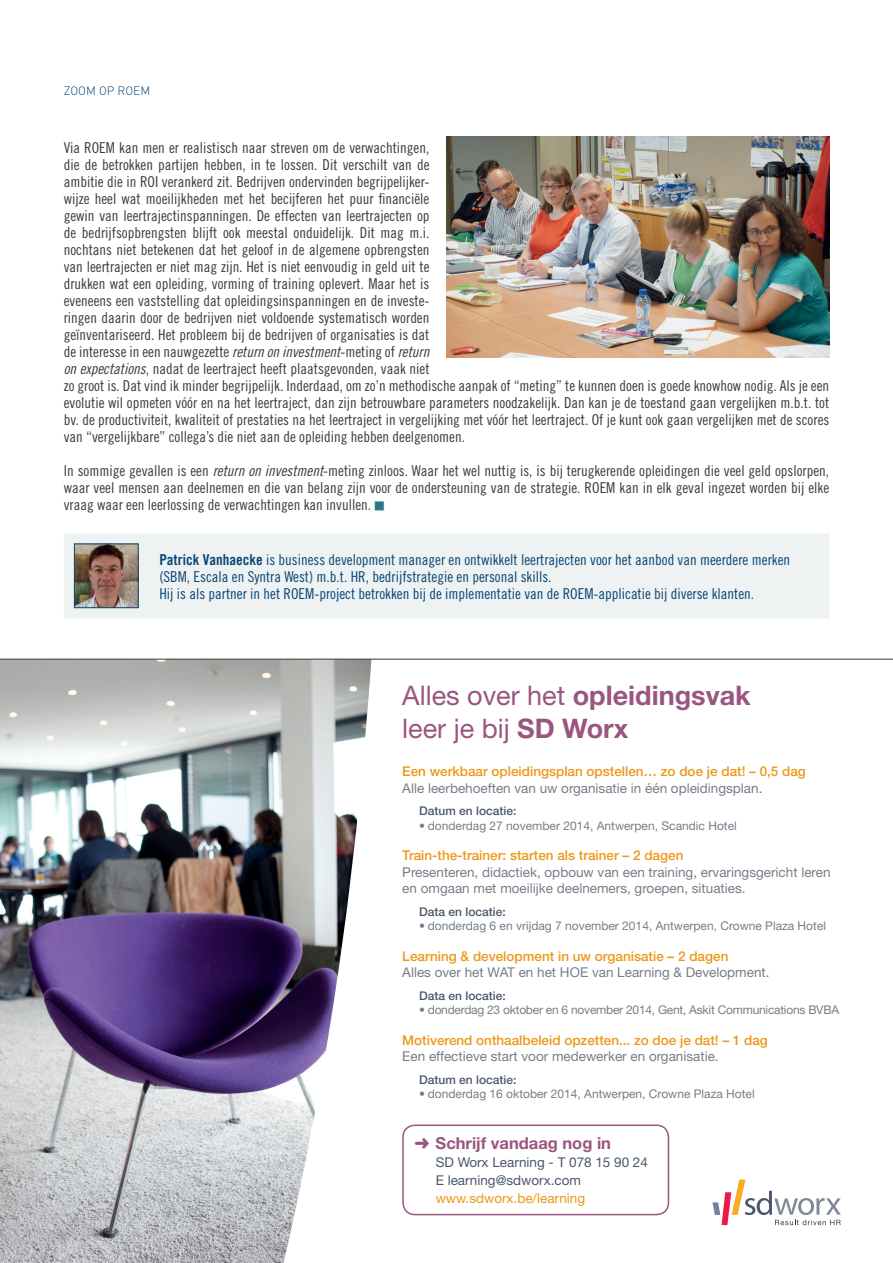
<style>
.page{position:relative;width:893px;height:1263px;background:#fff}
.page>*{position:absolute;margin:0;border:0;box-sizing:border-box;transform-origin:0 0}
.t1{font:27px/32.4px "Helvetica Neue LT Std";color:#9a5580}
.t2{font:700 16.5px "Helvetica Neue LT Std";color:#9a5580}
.t3{font:15px/17px "Trade Gothic Cond Eighteen";color:#3a3a3c}
.t4{font:15px/17px "Trade Gothic Cond Eighteen";color:#064575}
.t5{font:13.5px/16.2px "Helvetica Neue LT Std";color:#767e89}
.t6{font:500 13.5px "Helvetica Neue LT Std";color:#ed9819}
.t7{font:13.5px/18px "Helvetica Neue LT Std";color:#4b576b}
.t8{font:13.5px "Helvetica Neue LT Std";color:#ed9819}
.t9{font:12px "Helvetica Neue LT Std";color:#767e89}
.t10{font:12px "Helvetica Neue LT Std";letter-spacing:-.02em;color:#767e89}
.t11{font:500 12px "Helvetica Neue LT Std";color:#4b576b}
.t12{font:300 12px "DIN";color:#064575}
.s1{font-family:"Trade Gothic Cond Eighteen Obl"}
.s2{font-family:"Trade Gothic Bold Cond Twenty"}
.s3{font-weight:700}
</style>
<div class="page">
<div style="left:64px;top:533px;width:765px;height:85px;background:#eff2f3"></div>
<img style="left:76px;top:546px;width:60px;height:60px">
<div style="left:74px;top:544px;width:64px;height:64px;border:1px solid #064575"></div>
<img style="left:446px;top:136px;width:383px;height:221px">
<img style="left:0;top:660px;width:371px;height:603px">
<svg style="left:712px;top:1179px;width:129px;height:46px"></svg>
<div style="left:402px;top:1124px;width:267px;height:91px;border:2px solid #9a5580;border-radius:12px"></div>
<hr style="left:0;top:659px;width:893px;height:1px;background:#3a3a3c">
<p class="t12" style="left:64px;top:83px;width:88px">ZOOM OP ROEM</p>
<p class="t3" style="left:64px;top:139px;width:767px">Via ROEM kan men er realistisch naar streven om de verwachtingen,<br>die de betrokken partijen hebben, in te lossen. Dit verschilt van de<br>ambitie die in ROI verankerd zit. Bedrijven ondervinden begrijpelijker-<br>wijze heel wat moeilijkheden met het becijferen het puur financiële<br>gewin van leertrajectinspanningen. De effecten van leertrajecten op<br>de bedrijfsopbrengsten blijft ook meestal onduidelijk. Dit mag m.i.<br>nochtans niet betekenen dat het geloof in de algemene opbrengsten<br>van leertrajecten er niet mag zijn. Het is niet eenvoudig in geld uit te<br>drukken wat een opleiding, vorming of training oplevert. Maar het is<br>eveneens een vaststelling dat opleidingsinspanningen en de investe-<br>ringen daarin door de bedrijven niet voldoende systematisch worden<br>geïnventariseerd. Het probleem bij de bedrijven of organisaties is dat<br>de interesse in een nauwgezette <span class="s1">return on investment</span>-meting of <span class="s1">return<br>on expectations</span>, nadat de leertraject heeft plaatsgevonden, vaak niet<br>zo groot is. Dat vind ik minder begrijpelijk. Inderdaad, om zo’n methodische aanpak of “meting” te kunnen doen is goede knowhow nodig. Als je een evolutie wil opmeten vóór en na het leertraject, dan zijn betrouwbare parameters noodzakelijk. Dan kan je de toestand gaan vergelijken m.b.t. tot bv. de productiviteit, kwaliteit of prestaties na het leertraject in vergelijking met vóór het leertraject. Of je kunt ook gaan vergelijken met de scores van “vergelijkbare” collega’s die niet aan de opleiding hebben deelgenomen.</p>
<p class="t3" style="left:64px;top:462px;width:767px;text-align:justify">In sommige gevallen is een <span class="s1">return on investment</span>-meting zinloos. Waar het wel nuttig is, is bij terugkerende opleidingen die veel geld opslorpen, waar veel mensen aan deelnemen en die van belang zijn voor de ondersteuning van de strategie. ROEM kan in elk geval ingezet worden bij elke vraag waar een leerlossing de verwachtingen kan invullen.</p>
<p class="t4" style="left:159px;top:551px;width:632px"><span class="s2">Patrick Vanhaecke</span> is business development manager en ontwikkelt leertrajecten voor het aanbod van meerdere merken (SBM, Escala en Syntra West) m.b.t. HR, bedrijfstrategie en personal skills.<br>Hij is als partner in het ROEM-project betrokken bij de implementatie van de ROEM-applicatie bij diverse klanten.</p>
<h1 class="t1" style="left:402px;top:679px;width:350px">Alles over het <span class="s3">opleidingsvak </span>leer je bij <span class="s3">SD Worx</span></h1>
<p class="t6" style="left:402px;top:763px;width:405px">Een werkbaar opleidingsplan opstellen… zo doe je dat! – 0,5 dag</p>
<p class="t5" style="left:402px;top:779px;width:362px">Alle leerbehoeften van uw organisatie in één opleidingsplan.</p>
<p class="t11" style="left:419px;top:804px;width:99px">Datum en locatie:</p>
<p class="t9" style="left:419px;top:818px;width:319px">• donderdag 27 november 2014, Antwerpen, Scandic Hotel</p>
<p class="t6" style="left:402px;top:847px;width:283px">Train-the-trainer: starten als trainer – 2 dagen</p>
<p class="t5" style="left:402px;top:863px;width:430px">Presenteren, didactiek, opbouw van een training, ervaringsgericht leren en omgaan met moeilijke deelnemers, groepen, situaties.</p>
<p class="t11" style="left:419px;top:904px;width:88px">Data en locatie:</p>
<p class="t9" style="left:419px;top:919px;width:408px">• donderdag 6 en vrijdag 7 november 2014, Antwerpen, Crowne Plaza Hotel</p>
<p class="t6" style="left:402px;top:948px;width:328px">Learning &amp; development in uw organisatie – 2 dagen</p>
<p class="t5" style="left:402px;top:964px;width:369px">Alles over het WAT en het HOE van Learning &amp; Development.</p>
<p class="t11" style="left:419px;top:988px;width:88px">Data en locatie:</p>
<p class="t10" style="left:419px;top:1003px;width:421px">• donderdag 23 oktober en 6 november 2014, Gent, Askit Communications BVBA</p>
<p class="t6" style="left:402px;top:1032px;width:367px">Motiverend onthaalbeleid opzetten... zo doe je dat! – 1 dag</p>
<p class="t5" style="left:402px;top:1048px;width:318px">Een effectieve start voor medewerker en organisatie.</p>
<p class="t11" style="left:419px;top:1072px;width:99px">Datum en locatie:</p>
<p class="t9" style="left:419px;top:1087px;width:337px">• donderdag 16 oktober 2014, Antwerpen, Crowne Plaza Hotel</p>
<p class="t2" style="left:414px;top:1133px;width:198px">➜ Schrijf vandaag nog in</p>
<p class="t7" style="left:436px;top:1153px;width:214px">SD Worx Learning - T 078 15 90 24<br>E learning@sdworx.com</p>
<p class="t8" style="left:436px;top:1190px;width:151px">www.sdworx.be/learning</p>
</div>
